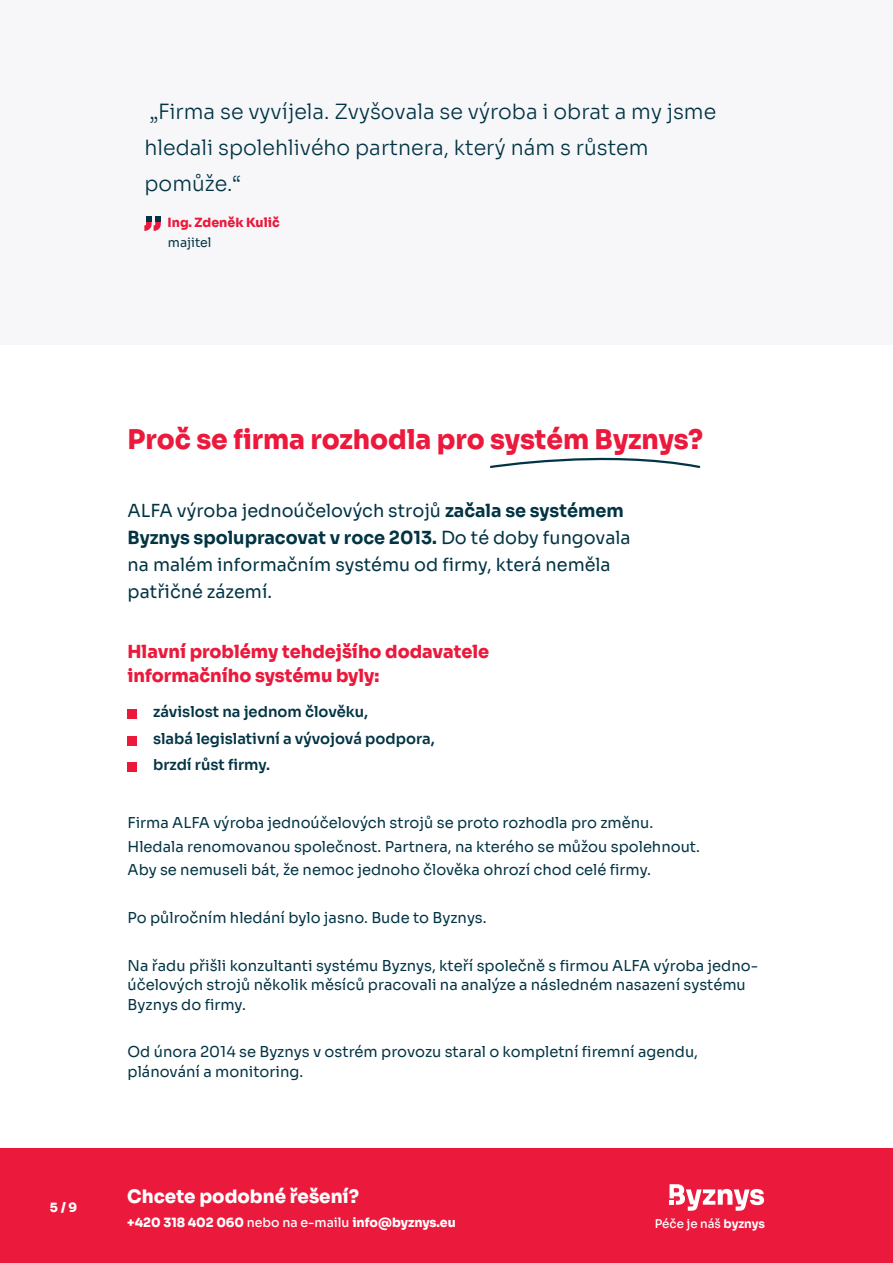
<style>
.page{position:relative;width:893px;height:1263px;background:#fff}
.page>*{position:absolute;margin:0;border:0;box-sizing:border-box;transform-origin:0 0}
.t1{font:800 27px "Sora";color:#eb193c}
.t2{font:300 21px/36px "Sora";color:#023444}
.t3{font:800 18.6px "Sora";color:#fff}
.t4{font:18px/27px "Sora";color:#023444}
.t5{font:800 18px/24px "Sora";color:#eb193c}
.t6{font:15px/19.5px "Sora";color:#023444}
.t7{font:600 15px/26.5px "Sora";color:#023444}
.t8{font:800 12.75px "Sora";color:#fff}
.t9{font:800 12.75px "Sora";color:#eb193c}
.t10{font:12.75px "Sora";color:#023444}
.t11{font:500 12px "Sora";color:#fff}
.s1{font-weight:700}
.s2{font-weight:500}
</style>
<div class="page">
<div style="left:0;top:1149px;width:892px;height:114px;background:#eb193c"></div>
<svg style="left:669px;top:1184px;width:95px;height:27px"></svg>
<div style="left:0;top:0;width:893px;height:344px;background:#f7f7fa"></div>
<div style="left:128px;top:709px;width:9px;height:10px;background:#eb193c"></div>
<div style="left:128px;top:736px;width:9px;height:9px;background:#eb193c"></div>
<div style="left:128px;top:762px;width:9px;height:10px;background:#eb193c"></div>
<svg style="left:145px;top:217px;width:16px;height:13px"></svg>
<svg style="left:490px;top:457px;width:211px;height:11px"></svg>
<h2 class="t2" style="left:145px;top:91px;width:573px">„Firma se vyvíjela. Zvyšovala se výroba i obrat a my jsme hledali spolehlivého partnera, který nám s růstem pomůže.“</h2>
<p class="t9" style="left:168px;top:212px;width:114px">Ing. Zdeněk Kulič</p>
<p class="t10" style="left:168px;top:232px;width:45px">majitel</p>
<p class="t8" style="left:50px;top:1197px;width:29px">5 / 9</p>
<h1 class="t1" style="left:128px;top:418px;width:577px">Proč se firma rozhodla pro systém Byznys?</h1>
<p class="t4" style="left:128px;top:496px;width:505px">ALFA výroba jednoúčelových strojů <span class="s1">začala se systémem Byznys spolupracovat v roce 2013.</span> Do té doby fungovala na malém informačním systému od firmy, která neměla patřičné zázemí.</p>
<p class="t5" style="left:128px;top:638px;width:363px">Hlavní problémy tehdejšího dodavatele informačního systému byly:</p>
<p class="t7" style="left:153px;top:697px;width:283px">závislost na jednom člověku,<br>slabá legislativní a vývojová podpora, brzdí růst firmy.</p>
<p class="t6" style="left:128px;top:809px;width:574px;line-height:23.7px">Firma ALFA výroba jednoúčelových strojů se proto rozhodla pro změnu.<br>Hledala renomovanou společnost. Partnera, na kterého se můžou spolehnout.<br>Aby se nemuseli bát, že nemoc jednoho člověka ohrozí chod celé firmy.</p>
<p class="t6" style="left:128px;top:906px;width:360px">Po půlročním hledání bylo jasno. Bude to Byznys.</p>
<p class="t6" style="left:128px;top:954px;width:632px">Na řadu přišli konzultanti systému Byznys, kteří společně s firmou ALFA výroba jedno&shy;účelových strojů několik měsíců pracovali na analýze a následném nasazení systému<br>Byznys do firmy.</p>
<p class="t6" style="left:128px;top:1040px;width:572px">Od února 2014 se Byznys v ostrém provozu staral o kompletní firemní agendu, plánování a monitoring.</p>
<p class="t3" style="left:127px;top:1181px;width:233px">Chcete podobné řešení?</p>
<p class="t8" style="left:127px;top:1212px;width:330px">+420 318 402 060 <span class="s2">nebo na e-mailu</span> info@byznys.eu</p>
<p class="t11" style="left:655px;top:1213px;width:112px">Péče je náš <span class="s1">byznys</span></p>
</div>
